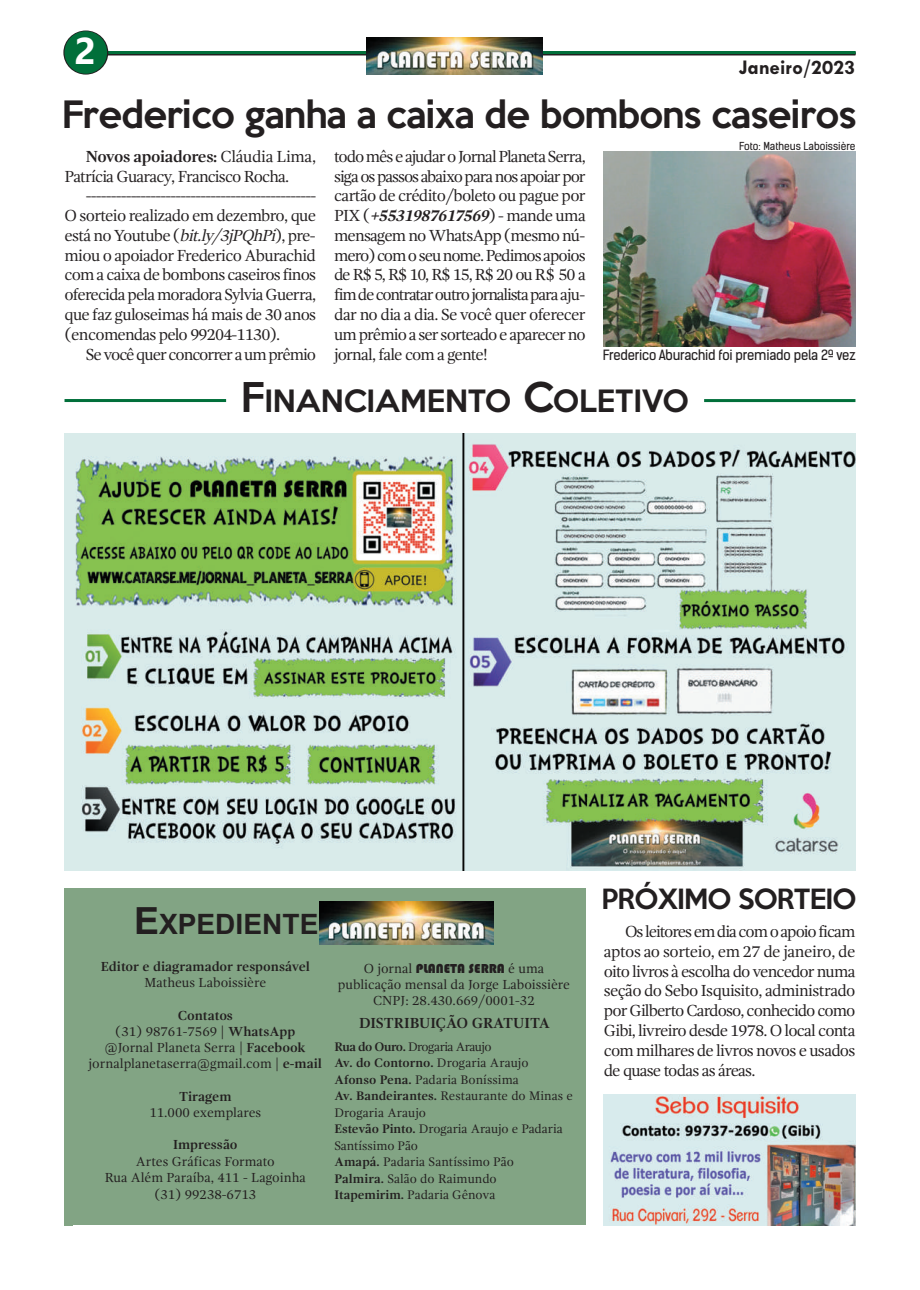
<style>
.page{position:relative;width:920px;height:1290px;background:#fff}
.page>*{position:absolute;margin:0;border:0;box-sizing:border-box;transform-origin:0 0}
.t1{font:700 37.5px "Ebrima";color:#fff}
.t2{font:500 34.5px "Keep Calm";letter-spacing:-.015em;color:#231f20}
.t3{font:500 28.2px "Keep Calm";color:#231f20}
.t4{font:700 28.2px "Arial";color:#231f20}
.t5{font:500 25.5px "Keep Calm";letter-spacing:-.03em;color:#231f20}
.t6{font:700 21px "Tw Cen";color:#231f20}
.t7{font:16.5px/19.8px "Gandhi Serif";letter-spacing:-.05em;color:#231f20;text-align:justify}
.t8{font:700 15px "Gandhi Serif";letter-spacing:-.005em;color:#231f20}
.t9{font:13.5px/16.2px "Gandhi Serif";color:#231f20;text-align:center}
.t10{font:700 13.5px "Gandhi Serif";color:#231f20}
.t11{font:13.5px "Kelson Sans";letter-spacing:-.02em;color:#231f20}
.t12{font:13.5px "Bauhaus 93";color:#231f20}
.t13{font:12.75px/16.5px "Gandhi Serif";letter-spacing:-.005em;color:#231f20}
.t14{font:10.5px "Kelson Sans";color:#231f20}
.s1{font-weight:700}
.s2{font-style:italic}
.s3{font-weight:700;font-style:italic}
.s4{font-size:37.5px}
.s5{font-family:"Gandhi Serif"}
</style>
<div class="page">
<img style="left:65px;top:433px;width:790px;height:437px">
<hr style="left:98px;top:52px;width:757px;height:3px;background:#231f20">
<hr style="left:94px;top:51px;width:761px;height:3px;background:#016f3a">
<div style="left:64px;top:888px;width:522px;height:337px;background:#82a484"></div>
<img style="left:319px;top:901px;width:174px;height:44px">
<img style="left:366px;top:37px;width:177px;height:38px">
<svg style="left:63px;top:31px;width:45px;height:44px"></svg>
<div style="left:65px;top:31px;width:42px;height:43px;background:#016f3a;border-radius:50%"></div>
<img style="left:604px;top:1094px;width:251px;height:131px">
<hr style="left:65px;top:399px;width:161px;height:3px;background:#016f3a">
<hr style="left:704px;top:399px;width:151px;height:3px;background:#016f3a">
<img style="left:604px;top:151px;width:251px;height:196px">
<h1 class="t1" style="left:75px;top:29px;width:23px">2</h1>
<p class="t6" style="left:739px;top:55px;width:118px">Janeiro/2023</p>
<h2 class="t2" style="left:62px;top:85px;width:796px">Frederico ganha a caixa de bombons caseiros</h2>
<p class="t7" style="left:65px;top:148px;width:253px;text-indent:21px"><span class="s1">Novos apoiadores:</span> Cláudia Lima,<br>Patrícia Guaracy, Francisco Rocha.</p>
<p class="t7" style="left:65px;top:187px;width:253px;text-indent:21px">---------------------------------------------- O sorteio realizado em dezembro, que está no Youtube (<span class="s2">bit.ly/3jPQhPi</span>), pre&shy;miou o apoiador Frederico Aburachid com a caixa de bombons caseiros finos oferecida pela moradora Sylvia Guerra, que faz guloseimas há mais de 30 anos (encomendas pelo 99204-1130).</p>
<p class="t7" style="left:86px;top:345px;width:232px">Se você quer concorrer a um prêmio</p>
<p class="t7" style="left:334px;top:148px;width:253px">todo mês e ajudar o Jornal Planeta Serra, siga os passos abaixo para nos apoiar por cartão de crédito/boleto ou pague por P I X ( <span class="s3">+5531987617569</span>) - m a n d e u m a mensagem no WhatsApp (mesmo nú&shy;mero) com o seu nome. Pedimos apoios de R$ 5, R$ 10, R$ 15, R$ 20 ou R$ 50 a fimdecontrataroutrojornalistapara aju&shy;dar no dia a dia. Se você quer oferecer um prêmio a ser sorteado e aparecerno jornal, fale com a gente!</p>
<p class="t14" style="left:739px;top:143px;width:118px">Foto: Matheus Laboissière</p>
<p class="t11" style="left:603px;top:350px;width:255px">Frederico Aburachid foi premiado pela 2ª vez</p>
<h3 class="t3" style="left:241px;top:377px;width:450px"><span class="s4">F</span>INANCIAMENTO <span class="s4">C</span>OLETIVO</h3>
<h3 class="t4" style="left:134px;top:908px;width:186px"><span class="s4">E</span>XPEDIENTE</h3>
<p class="t10" style="left:101px;top:961px;width:211px">Editor e diagramador responsável</p>
<p class="t9" style="left:144px;top:976px;width:123px">Matheus Laboissière</p>
<p class="t9" style="left:89px;top:1008px;width:235px"><span class="s1">Contatos<br></span>(31) 98761-7569 | <span class="s1">WhatsApp<br></span>@Jornal Planeta Serra | <span class="s1">Facebook </span>jornalplanetaserra@gmail.com | <span class="s1">e-mail</span></p>
<p class="t10" style="left:179px;top:1090px;width:54px">Tiragem</p>
<p class="t9" style="left:149px;top:1105px;width:113px">11.000 exemplares</p>
<p class="t10" style="left:173px;top:1139px;width:66px">Impressão</p>
<p class="t9" style="left:105px;top:1154px;width:203px">Artes Gráficas Formato<br>Rua Além Paraíba, 411 - Lagoinha (31) 99238-6713</p>
<p class="t12" style="left:364px;top:960px;width:182px"><span class="s5">O jornal</span> PLANETA SERRA <span class="s5">é uma</span></p>
<p class="t9" style="left:338px;top:977px;width:234px">publicação mensal da Jorge Laboissière<br>CNPJ: 28.430.669/0001-32</p>
<p class="t13" style="left:334px;top:1039px;width:240px"><span class="s1">Rua do Ouro.</span> Drogaria Araujo<br><span class="s1">Av. do Contorno.</span> Drogaria Araujo<br><span class="s1">Afonso Pena.</span> Padaria Boníssima<br><span class="s1">Av. Bandeirantes.</span> Restaurante do Minas e<br>Drogaria Araujo<br><span class="s1">Estevão Pinto.</span> Drogaria Araujo e Padaria<br>Santíssimo Pão<br><span class="s1">Amapá.</span> Padaria Santíssimo Pão<br><span class="s1">Palmira.</span> Salão do Raimundo<br><span class="s1">Itapemirim.</span> Padaria Gênova</p>
<p class="t8" style="left:359px;top:1017px;width:193px">DISTRIBUIÇÃO GRATUITA</p>
<h3 class="t5" style="left:601px;top:877px;width:256px">PRÓXIMO SORTEIO</h3>
<p class="t7" style="left:604px;top:923px;width:253px;text-indent:21px">Os leitores em dia com o apoio ficam aptos ao sorteio, em 27 de janeiro, de oito livros à escolha do vencedor numa seção do Sebo Isquisito, administrado por Gilberto Cardoso, conhecido como Gibi, livreiro desde 1978. O local conta com milhares de livros novos e usados de quase todas as áreas.</p>
</div>
